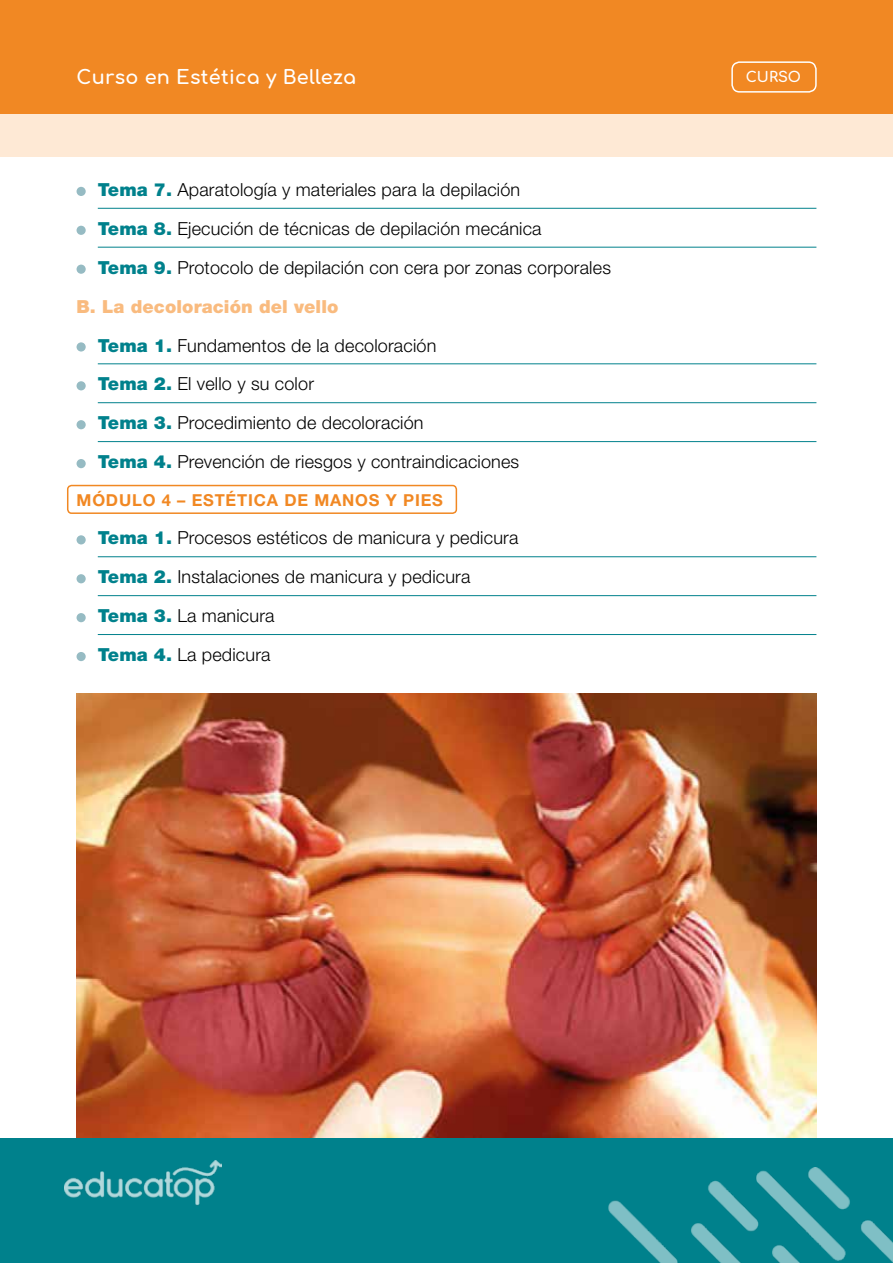
<style>
.page{position:relative;width:893px;height:1263px;background:#fff}
.page>*{position:absolute;margin:0;border:0;box-sizing:border-box;transform-origin:0 0}
.t1{font:700 19.2px "Comfortaa";letter-spacing:.015em;color:#fff}
.t2{font:300 18px/38.8px "Helvetica Neue";letter-spacing:.01em;color:#000}
.t3{font:900 18px "Helvetica Neue";letter-spacing:.005em;color:#f9bb7f}
.t4{font:700 16.5px "Helvetica Neue";letter-spacing:.05em;color:#f18823}
.t5{font:700 14.25px "Comfortaa";color:#fff}
.s1{font-weight:900;color:#00818c}
</style>
<div class="page">
<img style="left:77px;top:694px;width:739px;height:444px">
<div style="left:0;top:43px;width:893px;height:114px;background:#fee9d5"></div>
<div style="left:0;top:1138px;width:893px;height:125px;background:#00818c"></div>
<img style="left:608px;top:1167px;width:285px;height:96px">
<img style="left:64px;top:1160px;width:158px;height:46px">
<hr style="left:98px;top:208px;width:718px;height:1px;background:#00818c">
<hr style="left:98px;top:247px;width:718px;height:1px;background:#00818c">
<hr style="left:98px;top:363px;width:718px;height:1px;background:#00818c">
<hr style="left:98px;top:402px;width:718px;height:1px;background:#00818c">
<hr style="left:98px;top:441px;width:718px;height:1px;background:#00818c">
<hr style="left:98px;top:556px;width:718px;height:1px;background:#00818c">
<hr style="left:98px;top:595px;width:718px;height:1px;background:#00818c">
<hr style="left:98px;top:634px;width:718px;height:1px;background:#00818c">
<div style="left:77px;top:187px;width:9px;height:9px;background:#96bbc3;border-radius:50%"></div>
<div style="left:77px;top:226px;width:9px;height:9px;background:#96bbc3;border-radius:50%"></div>
<div style="left:77px;top:265px;width:9px;height:9px;background:#96bbc3;border-radius:50%"></div>
<div style="left:77px;top:342px;width:9px;height:10px;background:#96bbc3;border-radius:50%"></div>
<div style="left:77px;top:381px;width:9px;height:9px;background:#96bbc3;border-radius:50%"></div>
<div style="left:77px;top:420px;width:9px;height:9px;background:#96bbc3;border-radius:50%"></div>
<div style="left:77px;top:459px;width:9px;height:9px;background:#96bbc3;border-radius:50%"></div>
<div style="left:77px;top:535px;width:9px;height:9px;background:#96bbc3;border-radius:50%"></div>
<div style="left:77px;top:574px;width:9px;height:9px;background:#96bbc3;border-radius:50%"></div>
<div style="left:77px;top:613px;width:9px;height:9px;background:#96bbc3;border-radius:50%"></div>
<div style="left:77px;top:652px;width:9px;height:9px;background:#96bbc3;border-radius:50%"></div>
<div style="left:67px;top:485px;width:390px;height:29px;border:2px solid #f18823;border-radius:4px"></div>
<div style="left:0;top:0;width:893px;height:113px;background:#f18823"></div>
<div style="left:731px;top:61px;width:86px;height:32px;border:2px solid #fff;border-radius:7px"></div>
<p class="t1" style="left:77px;top:59px;width:281px">Curso en Estética y Belleza</p>
<p class="t5" style="left:746px;top:64px;width:57px">CURSO</p>
<p class="t2" style="left:98px;top:170px;width:424px"><span class="s1">Tema 7.</span> Aparatología y materiales para la depilación</p>
<p class="t2" style="left:98px;top:209px;width:445px"><span class="s1">Tema 8.</span> Ejecución de técnicas de depilación mecánica</p>
<p class="t2" style="left:98px;top:248px;width:515px"><span class="s1">Tema 9.</span> Protocolo de depilación con cera por zonas corporales</p>
<p class="t3" style="left:77px;top:295px;width:263px">B. La decoloración del vello</p>
<p class="t2" style="left:98px;top:325px;width:340px"><span class="s1">Tema 1.</span> Fundamentos de la decoloración</p>
<p class="t2" style="left:98px;top:364px;width:218px"><span class="s1">Tema 2.</span> El vello y su color</p>
<p class="t2" style="left:98px;top:403px;width:327px"><span class="s1">Tema 3.</span> Procedimiento de decoloración</p>
<p class="t2" style="left:98px;top:442px;width:423px"><span class="s1">Tema 4.</span> Prevención de riesgos y contraindicaciones</p>
<p class="t4" style="left:77px;top:489px;width:368px">MÓDULO 4 – ESTÉTICA DE MANOS Y PIES</p>
<p class="t2" style="left:98px;top:518px;width:422px"><span class="s1">Tema 1.</span> Procesos estéticos de manicura y pedicura <span class="s1">Tema 2.</span> Instalaciones de manicura y pedicura <span class="s1">Tema 3.</span> La manicura<br><span class="s1">Tema 4.</span> La pedicura</p>
</div>
